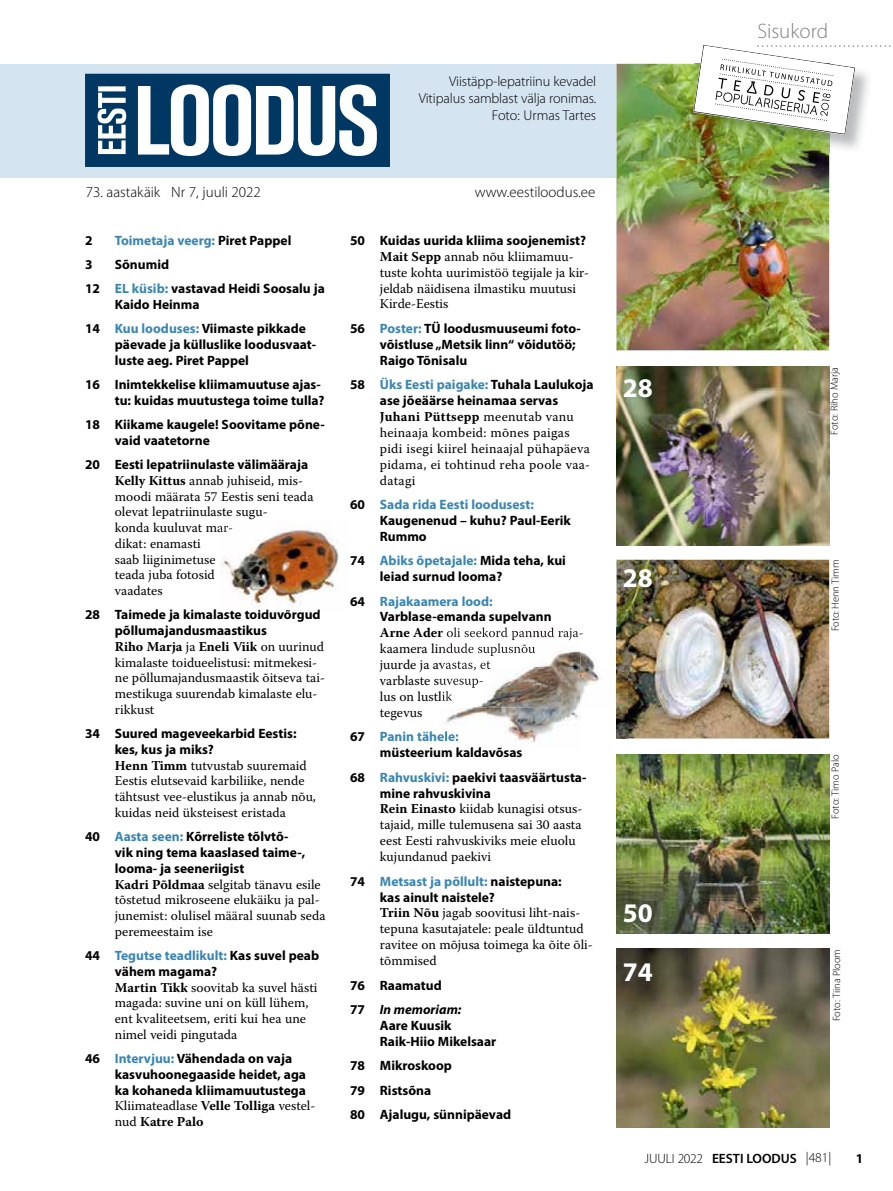
<style>
.page{position:relative;width:893px;height:1191px;background:#fff}
.page>*{position:absolute;margin:0;border:0;box-sizing:border-box;transform-origin:0 0}
.t1{font:700 27px "Myriad Pro";color:#fff}
.t2{font:300 21px "Myriad Pro";color:#808285}
.t3{font:300 15px "Myriad Pro";color:#000}
.t4{font:300 14.25px/17.1px "Myriad Pro";letter-spacing:-.01em;color:#000;text-align:right}
.t5{font:700 13.5px/15.9px "Myriad Pro";color:#000}
.t6{font:13.5px/15.8px "Warnock Pro";color:#000}
.t7{font:13.5px/15.9px "Warnock Pro";letter-spacing:.02em;color:#000}
.t8{font:700 13.5px "Myriad Pro";color:#3885b4}
.t9{font:600 13.5px "Myriad Pro";color:#000}
.t10{font:300 13.5px "Myriad Pro";color:#000}
.t11{font:300 10.5px "Myriad Pro";color:#000}
.s1{color:#000}
.s2{color:#3885b4}
.s3{font-weight:700}
.s4{font-style:italic}
.s5{font-weight:300}
</style>
<div class="page">
<div style="left:0;top:64px;width:617px;height:113px;background:#d5e4f1"></div>
<svg style="left:85px;top:74px;width:305px;height:93px;background:#6587a1"></svg>
<img style="left:617px;top:64px;width:212px;height:286px">
<img style="left:617px;top:949px;width:212px;height:178px">
<img style="left:617px;top:560px;width:212px;height:178px">
<img style="left:617px;top:367px;width:212px;height:178px">
<img style="left:617px;top:754px;width:212px;height:179px">
<img style="left:829px;top:135px;width:32px;height:17px">
<img style="left:694px;top:135px;width:135px;height:17px">
<svg style="left:693px;top:45px;width:198px;height:90px"></svg>
<img style="left:220px;top:521px;width:119px;height:88px">
<svg style="left:220px;top:522px;width:12px;height:10px"></svg>
<img style="left:230px;top:609px;width:90px;height:3px">
<img style="left:512px;top:640px;width:68px;height:27px">
<img style="left:580px;top:627px;width:37px;height:40px">
<img style="left:440px;top:702px;width:47px;height:40px">
<img style="left:487px;top:667px;width:130px;height:40px">
<img style="left:487px;top:707px;width:140px;height:36px">
<svg style="left:440px;top:630px;width:3px;height:7px"></svg>
<img style="left:447px;top:627px;width:136px;height:13px">
<img style="left:440px;top:643px;width:95px;height:13px">
<img style="left:440px;top:661px;width:51px;height:11px">
<img style="left:440px;top:678px;width:43px;height:10px">
<svg style="left:440px;top:691px;width:12px;height:10px"></svg>
<img style="left:440px;top:731px;width:22px;height:10px">
<img style="left:456px;top:747px;width:46px;height:1px">
<img style="left:617px;top:627px;width:10px;height:111px">
<p class="t4" style="left:419px;top:73px;width:179px">Viistäpp-lepatriinu kevadel<br>Vitipalus samblast välja ronimas.<br>Foto: Urmas Tartes</p>
<p class="t3" style="left:86px;top:184px;width:177px">73. aastakäik Nr 7, juuli 2022</p>
<p class="t3" style="left:475px;top:184px;width:122px">www.eestiloodus.ee</p>
<p class="t5" style="left:85px;top:232px;width:9px">2</p>
<p class="t8" style="left:115px;top:231px;width:178px">Toimetaja veerg: <span class="s1">Piret Pappel</span></p>
<p class="t5" style="left:85px;top:256px;width:9px">3</p>
<p class="t5" style="left:85px;top:252px;width:241px;line-height:24.3px;text-indent:30px">Sõnumid<br>12 <span class="s2">EL küsib:</span> vastavad Heidi Soosalu ja</p>
<p class="t5" style="left:85px;top:292px;width:222px;line-height:24.3px;text-indent:30px">Kaido Heinma<br>14 <span class="s2">Kuu looduses:</span> Viimaste pikkade</p>
<p class="t5" style="left:115px;top:336px;width:203px">päevade ja külluslike loodusvaat&shy;luste aeg. Piret Pappel</p>
<p class="t5" style="left:85px;top:376px;width:241px;text-align:right">16 Inimtekkelise kliimamuutuse ajas&shy;tu: kuidas muutustega toime tulla?</p>
<p class="t5" style="left:115px;top:416px;width:212px;text-indent:-30px">18 Kiikame kaugele! Soovitame põne&shy;vaid vaatetorne</p>
<p class="t5" style="left:85px;top:456px;width:225px">20 Eesti lepatriinulaste välimääraja</p>
<p class="t6" style="left:115px;top:472px;width:200px"><span class="s3">Kelly Kittus</span> annab juhiseid, mis&shy;moodi määrata 57 Eestis seni teada olevat lepatriinulaste sugu-<br>konda kuuluvat mar-<br>dikat: enamasti<br>saab liiginimetuse<br>teada juba fotosid<br>vaadates</p>
<p class="t5" style="left:115px;top:606px;width:207px;text-indent:-30px">28 Taimede ja kimalaste toiduvõrgud põllumajandusmaastikus</p>
<p class="t6" style="left:115px;top:638px;width:212px"><span class="s3">Riho Marja</span> ja <span class="s3">Eneli Viik</span> on uurinud kimalaste toidueelistusi: mitmekesi&shy;ne põllumajandusmaastik õitseva tai&shy;mestikuga suurendab kimalaste elu&shy;rikkust</p>
<p class="t5" style="left:115px;top:725px;width:183px;text-indent:-30px">34 Suured mageveekarbid Eestis: kes, kus ja miks?</p>
<p class="t6" style="left:115px;top:757px;width:203px"><span class="s3">Henn Timm</span> tutvustab suuremaid Eestis elutsevaid karbiliike, nende tähtsust vee-elustikus ja annab nõu, kuidas neid üksteisest eristada</p>
<p class="t5" style="left:115px;top:828px;width:192px;text-indent:-30px">40 <span class="s2">Aasta seen:</span> Kõrreliste tõlvtõ&shy;vik ning tema kaaslased taime-, looma- ja seeneriigist</p>
<p class="t6" style="left:115px;top:876px;width:212px"><span class="s3">Kadri Põldmaa</span> selgitab tänavu esile tõstetud mikroseene elukäiku ja pal&shy;junemist: olulisel määral suunab seda peremeestaim ise</p>
<p class="t5" style="left:115px;top:947px;width:206px;text-indent:-30px">44 <span class="s2">Tegutse teadlikult:</span> Kas suvel peab vähem magama?</p>
<p class="t6" style="left:115px;top:979px;width:204px"><span class="s3">Martin Tikk</span> soovitab ka suvel hästi magada: suvine uni on küll lühem, ent kvaliteetsem, eriti kui hea une nimel veidi pingutada</p>
<p class="t5" style="left:115px;top:1050px;width:193px;text-indent:-30px">46 <span class="s2">Intervjuu:</span> Vähendada on vaja kasvuhoonegaaside heidet, aga ka kohaneda kliimamuutustega</p>
<p class="t6" style="left:115px;top:1097px;width:202px">Kliimateadlase <span class="s3">Velle Tolliga</span> vestel&shy;nud <span class="s3">Katre Palo</span></p>
<p class="t5" style="left:350px;top:232px;width:238px">50 Kuidas uurida kliima soojenemist?</p>
<p class="t6" style="left:380px;top:248px;width:211px"><span class="s3">Mait Sepp</span> annab nõu kliimamuu&shy;tuste kohta uurimistöö tegijale ja kir&shy;jeldab näidisena ilmastiku muutusi<br>Kirde-Eestis</p>
<p class="t5" style="left:380px;top:320px;width:203px;text-indent:-30px">56 <span class="s2">Poster:</span> TÜ loodusmuuseumi foto&shy;võistluse „Metsik linn“ võidutöö;<br>Raigo Tõnisalu</p>
<p class="t5" style="left:350px;top:376px;width:245px;text-align:center">58 <span class="s2">Üks Eesti paigake:</span> Tuhala Laulukoja ase jõeäärse heinamaa servas</p>
<p class="t7" style="left:380px;top:408px;width:212px"><span class="s3">Juhani Püttsepp</span> meenutab vanu heinaaja kombeid: mõnes paigas pidi isegi kiirel heinaajal pühapäeva pidama, ei tohtinud reha poole vaa&shy;datagi</p>
<p class="t5" style="left:380px;top:496px;width:192px;text-indent:-30px">60 <span class="s2">Sada rida Eesti loodusest:<br></span>Kaugenenud – kuhu? Paul-Eerik<br>Rummo</p>
<p class="t5" style="left:380px;top:552px;width:188px;text-indent:-30px">74 <span class="s2">Abiks õpetajale:</span> Mida teha, kui leiad surnud looma?</p>
<p class="t5" style="left:380px;top:592px;width:173px;text-indent:-30px">64 <span class="s2">Rajakaamera lood:<br></span>Varblase-emanda supelvann</p>
<p class="t6" style="left:380px;top:656px;width:112px">juurde ja avastas, et varblaste suvesup&shy;lus on lustlik tegevus</p>
<p class="t5" style="left:380px;top:728px;width:144px;text-indent:-30px">67 <span class="s2">Panin tähele: </span>müsteerium kaldavõsas</p>
<p class="t5" style="left:380px;top:768px;width:208px;text-indent:-30px">68 <span class="s2">Rahvuskivi:</span> paekivi taasväärtusta&shy;mine rahvuskivina</p>
<p class="t6" style="left:380px;top:801px;width:204px"><span class="s3">Rein Einasto</span> kiidab kunagisi otsus&shy;tajaid, mille tulemusena sai 30 aasta eest Eesti rahvuskiviks meie eluolu kujundanud paekivi</p>
<p class="t5" style="left:380px;top:872px;width:183px;text-indent:-30px">74 <span class="s2">Metsast ja põllult:</span> naistepuna: kas ainult naistele?</p>
<p class="t6" style="left:380px;top:904px;width:214px"><span class="s3">Triin Nõu</span> jagab soovitusi liht-nais&shy;tepuna kasutajatele: peale üldtuntud ravitee on mõjusa toimega ka õite õli&shy;tõmmised</p>
<p class="t5" style="left:350px;top:972px;width:113px;line-height:24.5px">76 Raamatud<br>77 <span class="s4">In memoriam:</span></p>
<p class="t5" style="left:380px;top:1017px;width:118px">Aare Kuusik<br>Raik-Hiio Mikelsaar</p>
<p class="t5" style="left:350px;top:1053px;width:163px;line-height:24.5px">78 Mikroskoop<br>79 Ristsõna<br>80 Ajalugu, sünnipäevad</p>
<h2 class="t2" style="left:757px;top:20px;width:72px">Sisukord</h2>
<h1 class="t1" style="left:623px;top:370px;width:31px">28</h1>
<h1 class="t1" style="left:623px;top:561px;width:31px">28</h1>
<h1 class="t1" style="left:623px;top:895px;width:31px">50</h1>
<h1 class="t1" style="left:623px;top:954px;width:31px">74</h1>
<p class="t11" style="left:828px;top:434px;width:69px;rotate:-90deg">Foto: Riho Marja</p>
<p class="t11" style="left:829px;top:631px;width:73px;rotate:-90deg">Foto: Henn Timm</p>
<p class="t11" style="left:829px;top:818px;width:66px;rotate:-90deg">Foto: Timo Palo</p>
<p class="t11" style="left:831px;top:1021px;width:74px;rotate:-90deg">Foto: Tiina Ploom</p>
<p class="t10" style="left:806px;top:1150px;width:27px">|481|</p>
<p class="t9" style="left:644px;top:1150px;width:154px"><span class="s5">JUULI</span> <span class="s5">2022</span> EESTI LOODUS</p>
<p class="t5" style="left:856px;top:1150px;width:9px">1</p>
</div>
